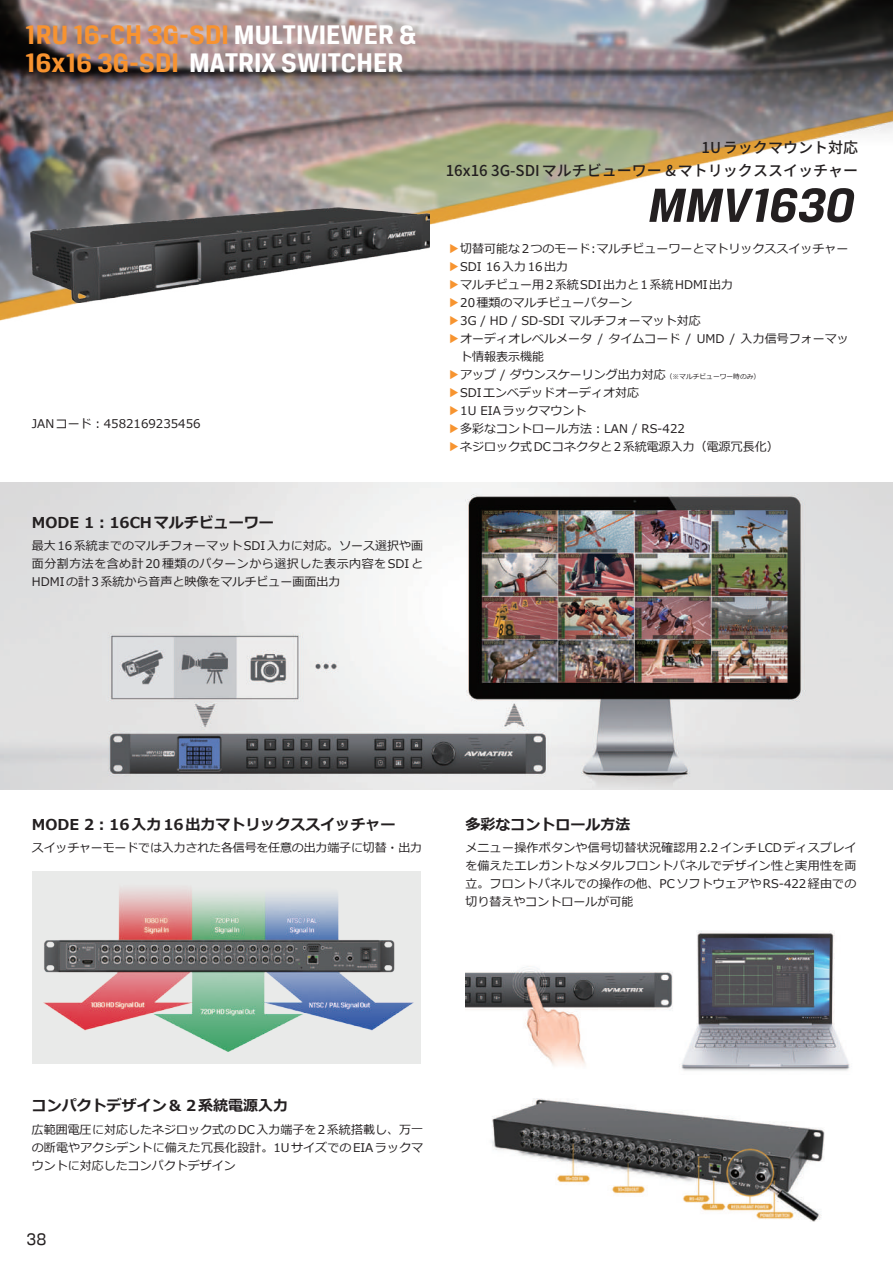
<style>
.page{position:relative;width:893px;height:1263px;background:#fff}
.page>*{position:absolute;margin:0;border:0;box-sizing:border-box;transform-origin:0 0}
.t1{font:italic 700 51px "Breuer Text";color:#231f20}
.t2{font:700 28.5px/27.8px "Breuer Text";color:#fff}
.t3{font:18px "Breuer Text";color:#231f20}
.t4{font:700 15px "Meiryo";color:#231f20}
.t5{font:500 15px/22.5px "Noto Sans JP";color:#231f20;text-align:right}
.t6{font:12px/18px "Meiryo";color:#231f20;text-align:justify}
.s1{color:#f79330}
.s2{color:#f79430}
.s3{font-size:6.75px}
</style>
<div class="page">
<div style="left:32px;top:871px;width:389px;height:192px;background:#e9eae9"></div>
<img style="left:0;top:0;width:893px;height:321px">
<img style="left:0;top:482px;width:893px;height:308px">
<img style="left:31px;top:206px;width:399px;height:97px">
<img style="left:491px;top:1098px;width:334px;height:123px">
<img style="left:465px;top:931px;width:385px;height:140px">
<img style="left:43px;top:888px;width:371px;height:164px">
<h2 class="t2" style="left:25px;top:21px;width:393px"><span class="s1">1RU 16-CH 3G-SDI</span> MULTIVIEWER &amp;<br><span class="s1">16x16 3G-SDI</span> MATRIX SWITCHER</h2>
<p class="t6" style="left:32px;top:415px;width:170px">JANコード：4582169235456</p>
<p class="t5" style="left:446px;top:137px;width:414px">1U ラックマウント対応<br>16x16 3G-SDI マルチビューワー &amp; マトリックススイッチャー</p>
<h1 class="t1" style="left:648px;top:177px;width:207px">MMV1630</h1>
<p class="t6" style="left:447px;top:241px;width:403px"><span class="s2">▶</span>切替可能な2つのモード：マルチビューワーとマトリックススイッチャー</p>
<p class="t6" style="left:447px;top:259px;width:122px"><span class="s2">▶</span>SDI 16入力 16出力</p>
<p class="t6" style="left:447px;top:277px;width:287px"><span class="s2">▶</span>マルチビュー用 2系統SDI出力と 1系統 HDMI出力</p>
<p class="t6" style="left:447px;top:295px;width:187px"><span class="s2">▶</span>20種類のマルチビューパターン</p>
<p class="t6" style="left:447px;top:313px;width:255px"><span class="s2">▶</span>3G / HD / SD-SDI マルチフォーマット対応</p>
<p class="t6" style="left:447px;top:331px;width:403px"><span class="s2">▶</span>オーディオレベルメータ / タイムコード / UMD / 入力信号フォーマッ</p>
<p class="t6" style="left:460px;top:349px;width:85px">ト情報表示機能</p>
<p class="t6" style="left:447px;top:367px;width:314px"><span class="s2">▶</span>アップ / ダウンスケーリング出力対応<span class="s3">（※マルチビューワー時のみ）</span></p>
<p class="t6" style="left:447px;top:385px;width:193px"><span class="s2">▶</span>SDIエンベデッドオーディオ対応</p>
<p class="t6" style="left:447px;top:403px;width:140px"><span class="s2">▶</span>1U EIAラックマウント</p>
<p class="t6" style="left:447px;top:421px;width:239px"><span class="s2">▶</span>多彩なコントロール方法：LAN / RS-422</p>
<p class="t6" style="left:447px;top:439px;width:333px"><span class="s2">▶</span>ネジロック式 DCコネクタと 2系統電源入力（電源冗長化）</p>
<p class="t4" style="left:32px;top:512px;width:244px">MODE 1：16CHマルチビューワー</p>
<p class="t6" style="left:32px;top:538px;width:393px">最大 16系統までのマルチフォーマットSDI入力に対応。ソース選択や画面分割方法を含め計20種類のパターンから選択した表示内容をSDIとHDMIの計 3系統から音声と映像をマルチビュー画面出力</p>
<p class="t4" style="left:32px;top:814px;width:365px">MODE 2：16入力16出力マトリックススイッチャー</p>
<p class="t4" style="left:465px;top:813px;width:166px">多彩なコントロール方法</p>
<p class="t6" style="left:32px;top:840px;width:392px">スイッチャーモードでは入力された各信号を任意の出力端子に切替・出力</p>
<p class="t6" style="left:465px;top:839px;width:393px">メニュー操作ボタンや信号切替状況確認用 2.2インチ LCDディスプレイを備えたエレガントなメタルフロントパネルでデザイン性と実用性を両立。フロントパネルでの操作の他、PCソフトウェアやRS-422経由での切り替えやコントロールが可能</p>
<p class="t4" style="left:32px;top:1095px;width:258px">コンパクトデザイン&amp; 2系統電源入力</p>
<p class="t6" style="left:32px;top:1121px;width:393px">広範囲電圧に対応したネジロック式の DC入力端子を 2系統搭載し、万一の断電やアクシデントに備えた冗長化設計。1Uサイズでの EIAラックマウントに対応したコンパクトデザイン</p>
<h3 class="t3" style="left:26px;top:1229px;width:21px">38</h3>
</div>
